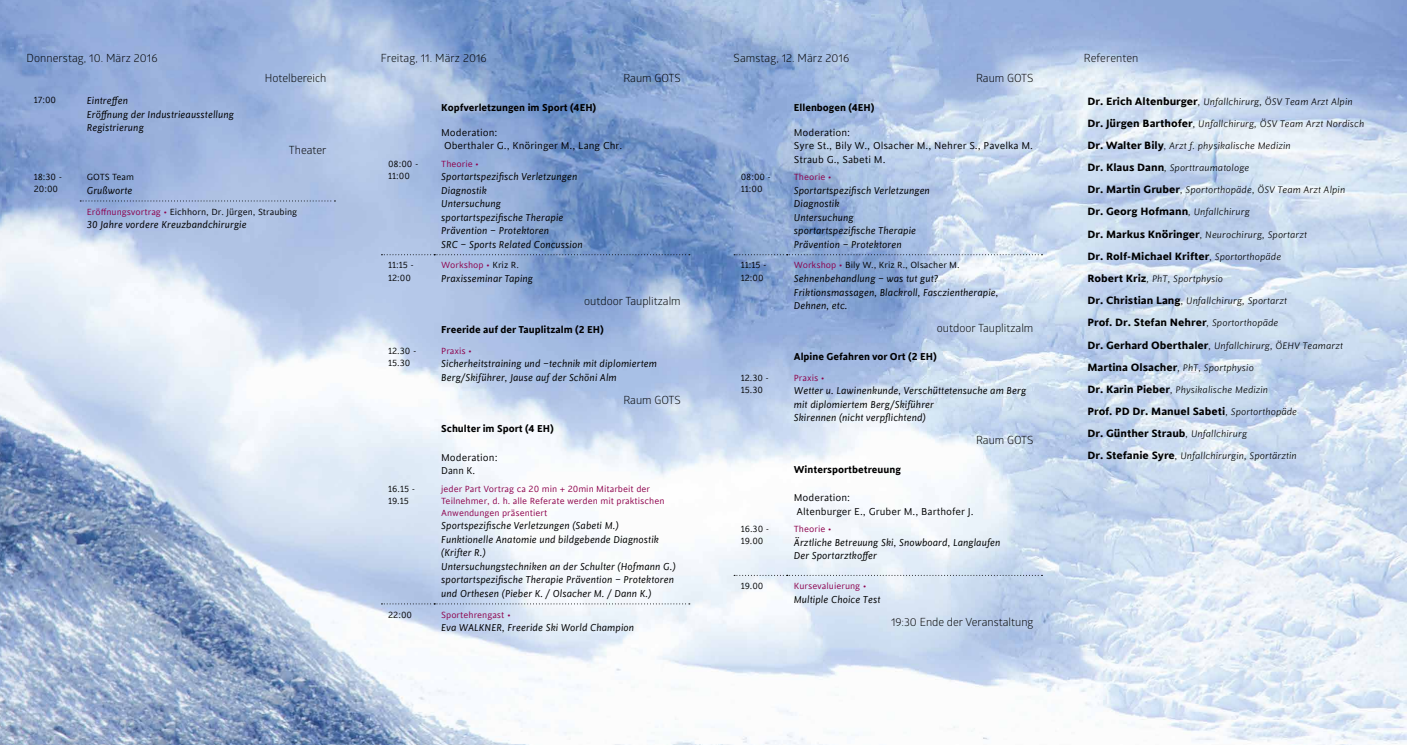
<style>
.page{position:relative;width:1407px;height:745px;background:#fff}
.page>*{position:absolute;margin:0;border:0;box-sizing:border-box;transform-origin:0 0}
.t1{font:700 11.88px/22.1px "Cinta";color:#000;scale:1.05 1}
.t2{font:italic 11.25px/13.5px "Cinta";color:#000}
.t3{font:11.25px "Glober";color:#000}
.t4{font:11.25px/13.5px "Cinta";color:#000}
.t5{font:700 11.25px "Cinta";color:#000}
.t6{font:italic 300 10.75px/22.1px "Cinta";color:#000;scale:1.05 1}
.t7{font:10px/12px "Cinta";color:#000}
.t8{font:10px/12px "Cinta";color:#8d004b}
.s1{color:#8d004b}
.s2{color:#000}
.s3{font-weight:700;font-style:normal;font-size:11.88px}
.s4{font-weight:300;font-style:italic;font-size:10.75px}
</style>
<div class="page">
<img style="left:0;top:0;width:1407px;height:744px">
<svg style="left:381px;top:254px;width:309px;height:1px"></svg>
<svg style="left:381px;top:603px;width:309px;height:1px"></svg>
<svg style="left:80px;top:200px;width:255px;height:1px"></svg>
<svg style="left:734px;top:254px;width:308px;height:1px"></svg>
<svg style="left:734px;top:574px;width:308px;height:1px"></svg>
<p class="t3" style="left:27px;top:50px;width:133px">Donnerstag, 10. März 2016</p>
<p class="t7" style="left:34px;top:94px;width:24px">17:00</p>
<p class="t2" style="left:87px;top:94px;width:149px">Eintreffen<br>Eröffnung der Industrieausstellung<br>Registrierung</p>
<p class="t3" style="left:265px;top:70px;width:63px">Hotelbereich</p>
<p class="t3" style="left:289px;top:142px;width:39px">Theater</p>
<p class="t7" style="left:34px;top:171px;width:30px">18:30 -<br>20:00</p>
<p class="t7" style="left:87px;top:171px;width:49px">GOTS Team</p>
<p class="t2" style="left:87px;top:184px;width:47px">Grußworte</p>
<p class="t7" style="left:87px;top:206px;width:212px"><span class="s1">Eröffnungsvortrag •</span> Eichhorn, Dr. Jürgen, Straubing</p>
<p class="t2" style="left:87px;top:218px;width:161px">30 Jahre vordere Kreuzbandchirurgie</p>
<p class="t3" style="left:381px;top:50px;width:107px">Freitag, 11. März 2016</p>
<p class="t3" style="left:623px;top:70px;width:59px">Raum GOTS</p>
<p class="t5" style="left:441px;top:100px;width:157px">Kopfverletzungen im Sport (4EH)</p>
<p class="t4" style="left:441px;top:126px;width:183px">Moderation:<br>Oberthaler G., Knöringer M., Lang Chr.</p>
<p class="t7" style="left:388px;top:158px;width:32px">08:00 -<br>11:00</p>
<p class="t8" style="left:441px;top:158px;width:39px">Theorie •</p>
<p class="t2" style="left:441px;top:170px;width:143px">Sportartspezifisch Verletzungen<br>Diagnostik<br>Untersuchung sportartspezifische Therapie<br>Prävention – Protektoren<br>SRC – Sports Related Concussion</p>
<p class="t7" style="left:388px;top:259px;width:27px">11:15 -<br>12:00</p>
<p class="t8" style="left:441px;top:259px;width:79px">Workshop • <span class="s2">Kriz R.</span></p>
<p class="t2" style="left:441px;top:272px;width:93px">Praxisseminar Taping</p>
<p class="t3" style="left:584px;top:292px;width:98px">outdoor Tauplitzalm</p>
<p class="t5" style="left:441px;top:323px;width:164px">Freeride auf der Tauplitzalm (2 EH)</p>
<p class="t7" style="left:388px;top:345px;width:30px">12.30 -<br>15.30</p>
<p class="t8" style="left:441px;top:345px;width:32px">Praxis •</p>
<p class="t2" style="left:441px;top:357px;width:217px">Sicherheitstraining und –technik mit diplomiertem<br>Berg/Skiführer, Jause auf der Schöni Alm</p>
<p class="t3" style="left:623px;top:391px;width:59px">Raum GOTS</p>
<p class="t5" style="left:441px;top:421px;width:114px">Schulter im Sport (4 EH)</p>
<p class="t4" style="left:441px;top:450px;width:58px">Moderation:<br>Dann K.</p>
<p class="t7" style="left:388px;top:482px;width:29px">16.15 -<br>19.15</p>
<p class="t8" style="left:441px;top:482px;width:225px">jeder Part Vortrag ca 20 min + 20min Mitarbeit der<br>Teilnehmer, d. h. alle Referate werden mit praktischen<br>Anwendungen präsentiert</p>
<p class="t2" style="left:441px;top:519px;width:236px">Sportspezifische Verletzungen (Sabeti M.)<br>Funktionelle Anatomie und bildgebende Diagnostik (Krifter R.)<br>Untersuchungstechniken an der Schulter (Hofmann G.) sportartspezifische Therapie Prävention – Protektoren und Orthesen (Pieber K. / Olsacher M. / Dann K.)</p>
<p class="t7" style="left:388px;top:608px;width:26px">22:00</p>
<p class="t8" style="left:441px;top:608px;width:71px">Sportehrengast •</p>
<p class="t2" style="left:441px;top:620px;width:195px">Eva WALKNER, Freeride Ski World Champion</p>
<p class="t3" style="left:733px;top:50px;width:117px">Samstag, 12. März 2016</p>
<p class="t3" style="left:976px;top:70px;width:59px">Raum GOTS</p>
<p class="t5" style="left:794px;top:100px;width:82px">Ellenbogen (4EH)</p>
<p class="t4" style="left:794px;top:126px;width:241px">Moderation:<br>Syre St., Bily W., Olsacher M., Nehrer S., Pavelka M.<br>Straub G., Sabeti M.</p>
<p class="t7" style="left:741px;top:171px;width:32px">08:00 -<br>11:00</p>
<p class="t8" style="left:794px;top:171px;width:39px">Theorie •</p>
<p class="t2" style="left:794px;top:183px;width:138px">Sportartspezifisch Verletzungen<br>Diagnostik<br>Untersuchung sportartspezifische Therapie<br>Prävention – Protektoren</p>
<p class="t7" style="left:741px;top:259px;width:27px">11:15 -<br>12:00</p>
<p class="t7" style="left:794px;top:259px;width:167px"><span class="s1">Workshop •</span> Bily W., Kriz R., Olsacher M.</p>
<p class="t2" style="left:794px;top:272px;width:206px">Sehnenbehandlung – was tut gut?<br>Friktionsmassagen, Blackroll, Fasczientherapie,<br>Dehnen, etc.</p>
<p class="t3" style="left:937px;top:319px;width:98px">outdoor Tauplitzalm</p>
<p class="t5" style="left:794px;top:350px;width:144px">Alpine Gefahren vor Ort (2 EH)</p>
<p class="t7" style="left:741px;top:372px;width:30px">12.30 -<br>15.30</p>
<p class="t8" style="left:794px;top:372px;width:32px">Praxis •</p>
<p class="t2" style="left:794px;top:384px;width:234px">Wetter u. Lawinenkunde, Verschüttetensuche am Berg mit diplomiertem Berg/Skiführer<br>Skirennen (nicht verpflichtend)</p>
<p class="t3" style="left:976px;top:432px;width:59px">Raum GOTS</p>
<p class="t5" style="left:794px;top:462px;width:109px">Wintersportbetreuung</p>
<p class="t4" style="left:794px;top:491px;width:181px">Moderation:<br>Altenburger E., Gruber M., Barthofer J.</p>
<p class="t7" style="left:741px;top:523px;width:30px">16.30 -<br>19.00</p>
<p class="t8" style="left:794px;top:523px;width:39px">Theorie •</p>
<p class="t2" style="left:794px;top:535px;width:208px">Ärztliche Betreuung Ski, Snowboard, Langlaufen<br>Der Sportarztkoffer</p>
<p class="t7" style="left:741px;top:580px;width:24px">19.00</p>
<p class="t8" style="left:794px;top:580px;width:74px">Kursevaluierung •</p>
<p class="t2" style="left:794px;top:592px;width:88px">Multiple Choice Test</p>
<p class="t3" style="left:891px;top:614px;width:144px">19:30 Ende der Veranstaltung</p>
<p class="t3" style="left:1084px;top:50px;width:56px">Referenten</p>
<p class="t6" style="left:1087px;top:90px;width:265px"><span class="s3">Dr. Erich Altenburger</span>, Unfallchirurg, ÖSV Team Arzt Alpin <span class="s3">Dr. Jürgen Barthofer</span>, Unfallchirurg, ÖSV Team Arzt Nordisch <span class="s3">Dr. Walter Bily</span>, Arzt f. physikalische Medizin<br><span class="s3">Dr. Klaus Dann</span>, Sporttraumatologe<br><span class="s3">Dr. Martin Gruber</span>, Sportorthopäde, ÖSV Team Arzt Alpin</p>
<p class="t1" style="left:1087px;top:201px;width:156px">Dr. Georg Hofmann<span class="s4">, Unfallchirurg</span></p>
<p class="t6" style="left:1087px;top:223px;width:211px"><span class="s3">Dr. Markus Knöringer</span>, Neurochirurg, Sportarzt</p>
<p class="t1" style="left:1087px;top:245px;width:186px">Dr. Rolf-Michael Krifter<span class="s4">, Sportorthopäde</span></p>
<p class="t6" style="left:1087px;top:267px;width:192px"><span class="s3">Robert Kriz</span>, PhT, Sportphysio<br><span class="s3">Dr. Christian Lang</span>, Unfallchirurg, Sportarzt</p>
<p class="t1" style="left:1087px;top:311px;width:183px">Prof. Dr. Stefan Nehrer<span class="s4">, Sportorthopäde</span></p>
<p class="t6" style="left:1087px;top:334px;width:245px"><span class="s3">Dr. Gerhard Oberthaler</span>, Unfallchirurg, ÖEHV Teamarzt<br><span class="s3">Martina Olsacher</span>, PhT, Sportphysio<br><span class="s3">Dr. Karin Pieber</span>, Physikalische Medizin</p>
<p class="t1" style="left:1087px;top:400px;width:201px">Prof. PD Dr. Manuel Sabeti<span class="s4">, Sportorthopäde<br></span>Dr. Günther Straub<span class="s4">, Unfallchirurg</span></p>
<p class="t6" style="left:1087px;top:444px;width:201px"><span class="s3">Dr. Stefanie Syre</span>, Unfallchirurgin, Sportärztin</p>
</div>
